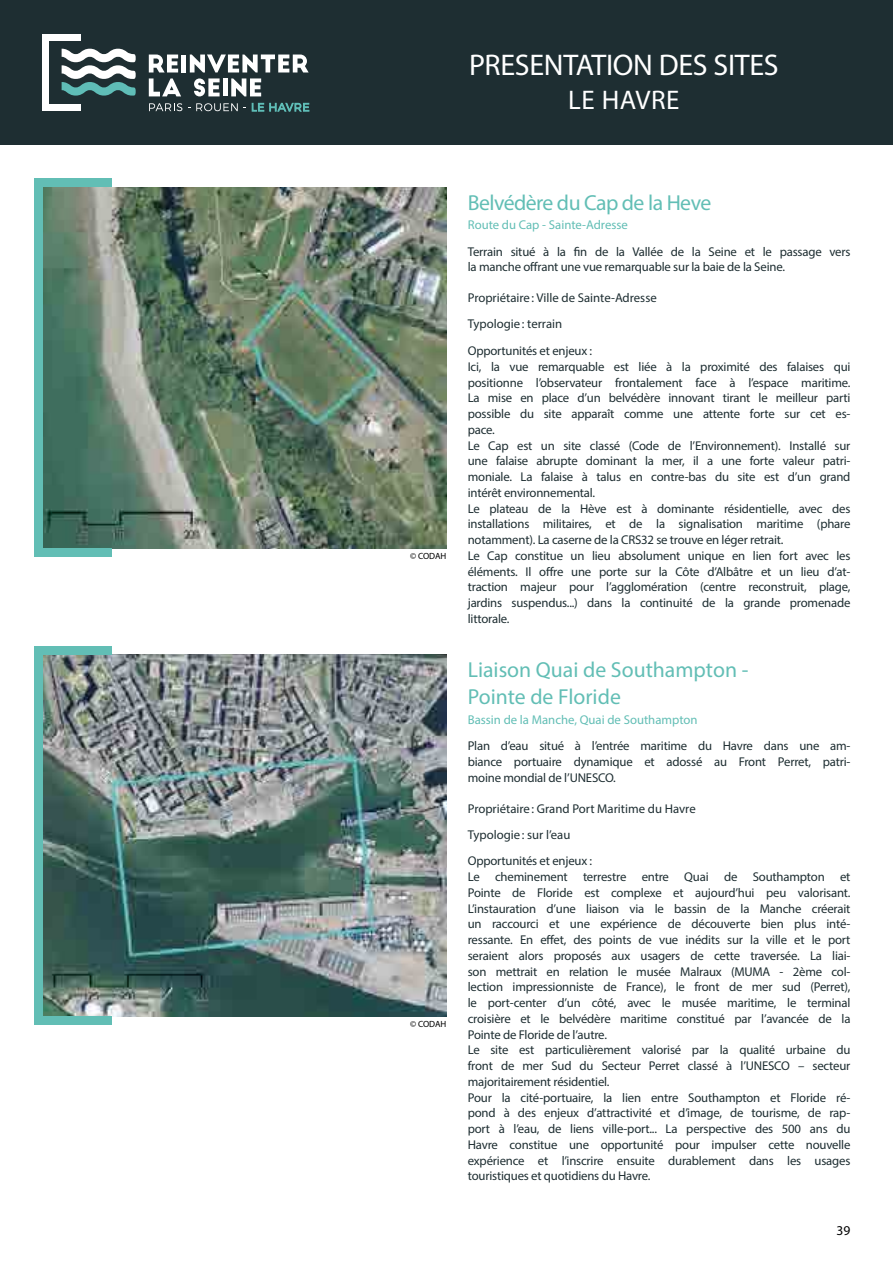
<style>
.page{position:relative;width:893px;height:1263px;background:#fff}
.page>*{position:absolute;margin:0;border:0;box-sizing:border-box;transform-origin:0 0}
.t1{font:30px "Myriad Pro";letter-spacing:-.01em;color:#fff}
.t2{font:27px "Myriad Pro";letter-spacing:.02em;color:#fff}
.t3{font:21.75px/26.7px "Myriad Pro";color:#62beb5}
.t4{font:21.75px "Myriad Pro";letter-spacing:-.025em;color:#62beb5}
.t5{font:13.5px "Myriad Pro";color:#000}
.t6{font:12.75px/15.8px "Myriad Pro";letter-spacing:-.015em;color:#1e2e32}
.t7{font:12.75px "Myriad Pro";color:#62beb5}
.t8{font:9px "Myriad Pro";letter-spacing:-.005em;color:#000}
</style>
<div class="page">
<div style="left:0;top:0;width:893px;height:145px;background:#1e2e32"></div>
<svg style="left:62px;top:49px;width:74px;height:47px"></svg>
<svg style="left:149px;top:55px;width:29px;height:17px"></svg>
<svg style="left:190px;top:55px;width:119px;height:17px"></svg>
<svg style="left:149px;top:78px;width:32px;height:18px"></svg>
<svg style="left:194px;top:78px;width:26px;height:18px"></svg>
<svg style="left:231px;top:78px;width:30px;height:18px"></svg>
<div style="left:181px;top:55px;width:5px;height:17px;background:#fff"></div>
<div style="left:223px;top:78px;width:5px;height:18px;background:#fff"></div>
<div style="left:43px;top:34px;width:38px;height:7px;background:#fff"></div>
<div style="left:43px;top:104px;width:38px;height:7px;background:#fff"></div>
<div style="left:43px;top:36px;width:6px;height:71px;background:#fff"></div>
<svg style="left:149px;top:103px;width:33px;height:8px"></svg>
<svg style="left:196px;top:103px;width:42px;height:8px"></svg>
<svg style="left:244px;top:102px;width:65px;height:10px"></svg>
<img style="left:43px;top:187px;width:403px;height:362px">
<img style="left:43px;top:655px;width:403px;height:361px">
<div style="left:34px;top:179px;width:78px;height:8px;background:#62beb5"></div>
<div style="left:34px;top:549px;width:78px;height:8px;background:#62beb5"></div>
<div style="left:34px;top:185px;width:9px;height:372px;background:#62beb5"></div>
<div style="left:34px;top:646px;width:78px;height:9px;background:#62beb5"></div>
<div style="left:34px;top:1016px;width:78px;height:9px;background:#62beb5"></div>
<div style="left:34px;top:652px;width:9px;height:373px;background:#62beb5"></div>
<h1 class="t1" style="left:469px;top:46px;width:311px">PRESENTATION DES SITES</h1>
<h2 class="t2" style="left:568px;top:84px;width:113px">LE HAVRE</h2>
<p class="t8" style="left:410px;top:551px;width:38px">© CODAH</p>
<p class="t8" style="left:410px;top:1019px;width:38px">© CODAH</p>
<h3 class="t4" style="left:468px;top:189px;width:245px">Belvédère du Cap de la Heve</h3>
<p class="t7" style="left:468px;top:217px;width:162px">Route du Cap - Sainte-Adresse</p>
<p class="t6" style="left:468px;top:243px;width:384px">Terrain situé à la fin de la Vallée de la Seine et le passage vers la manche offrant une vue remarquable sur la baie de la Seine.</p>
<p class="t6" style="left:468px;top:284px;width:190px;line-height:26.4px">Propriétaire: Ville de Sainte-Adresse<br>Typologie: terrain<br>Opportunités et enjeux :</p>
<p class="t6" style="left:468px;top:358px;width:384px">Ici, la vue remarquable est liée à la proximité des falaises qui positionne l’observateur frontalement face à l’espace maritime.<br>La mise en place d’un belvédère innovant tirant le meilleur parti possible du site apparaît comme une attente forte sur cet es&shy;pace.<br>Le Cap est un site classé (Code de l’Environnement). Installé sur une falaise abrupte dominant la mer, il a une forte valeur patri&shy;moniale. La falaise à talus en contre-bas du site est d’un grand intérêt environnemental.<br>Le plateau de la Hève est à dominante résidentielle, avec des installations militaires, et de la signalisation maritime (phare notamment). La caserne de la CRS32 se trouve en léger retrait.<br>Le Cap constitue un lieu absolument unique en lien fort avec les éléments. Il offre une porte sur la Côte d’Albâtre et un lieu d’at&shy;traction majeur pour l’agglomération (centre reconstruit, plage, jardins suspendus...) dans la continuité de la grande promenade littorale.</p>
<h3 class="t3" style="left:468px;top:656px;width:282px">Liaison Quai de Southampton -<br>Pointe de Floride</h3>
<p class="t7" style="left:468px;top:711px;width:231px">Bassin de la Manche, Quai de Southampton</p>
<p class="t6" style="left:468px;top:738px;width:384px;text-align:justify">Plan d’eau situé à l’entrée maritime du Havre dans une am&shy;biance portuaire dynamique et adossé au Front Perret, patri&shy;moine mondial de l’UNESCO.</p>
<p class="t6" style="left:468px;top:795px;width:229px;line-height:26.4px">Propriétaire: Grand Port Maritime du Havre<br>Typologie: sur l’eau<br>Opportunités et enjeux :</p>
<p class="t6" style="left:468px;top:869px;width:384px">Le cheminement terrestre entre Quai de Southampton et Pointe de Floride est complexe et aujourd’hui peu valorisant.<br>L’instauration d’une liaison via le bassin de la Manche créerait un raccourci et une expérience de découverte bien plus inté&shy;ressante. En effet, des points de vue inédits sur la ville et le port seraient alors proposés aux usagers de cette traversée. La liai&shy;son mettrait en relation le musée Malraux (MUMA - 2ème col&shy;lection impressionniste de France), le front de mer sud (Perret), le port-center d’un côté, avec le musée maritime, le terminal croisière et le belvédère maritime constitué par l’avancée de la Pointe de Floride de l’autre.<br>Le site est particulièrement valorisé par la qualité urbaine du front de mer Sud du Secteur Perret classé à l’UNESCO – secteur majoritairement résidentiel.<br>Pour la cité-portuaire, la lien entre Southampton et Floride ré&shy;pond à des enjeux d’attractivité et d’image, de tourisme, de rap&shy;port à l’eau, de liens ville-port... La perspective des 500 ans du Havre constitue une opportunité pour impulser cette nouvelle expérience et l’inscrire ensuite durablement dans les usages touristiques et quotidiens du Havre.</p>
<p class="t5" style="left:837px;top:1222px;width:15px">39</p>
</div>
